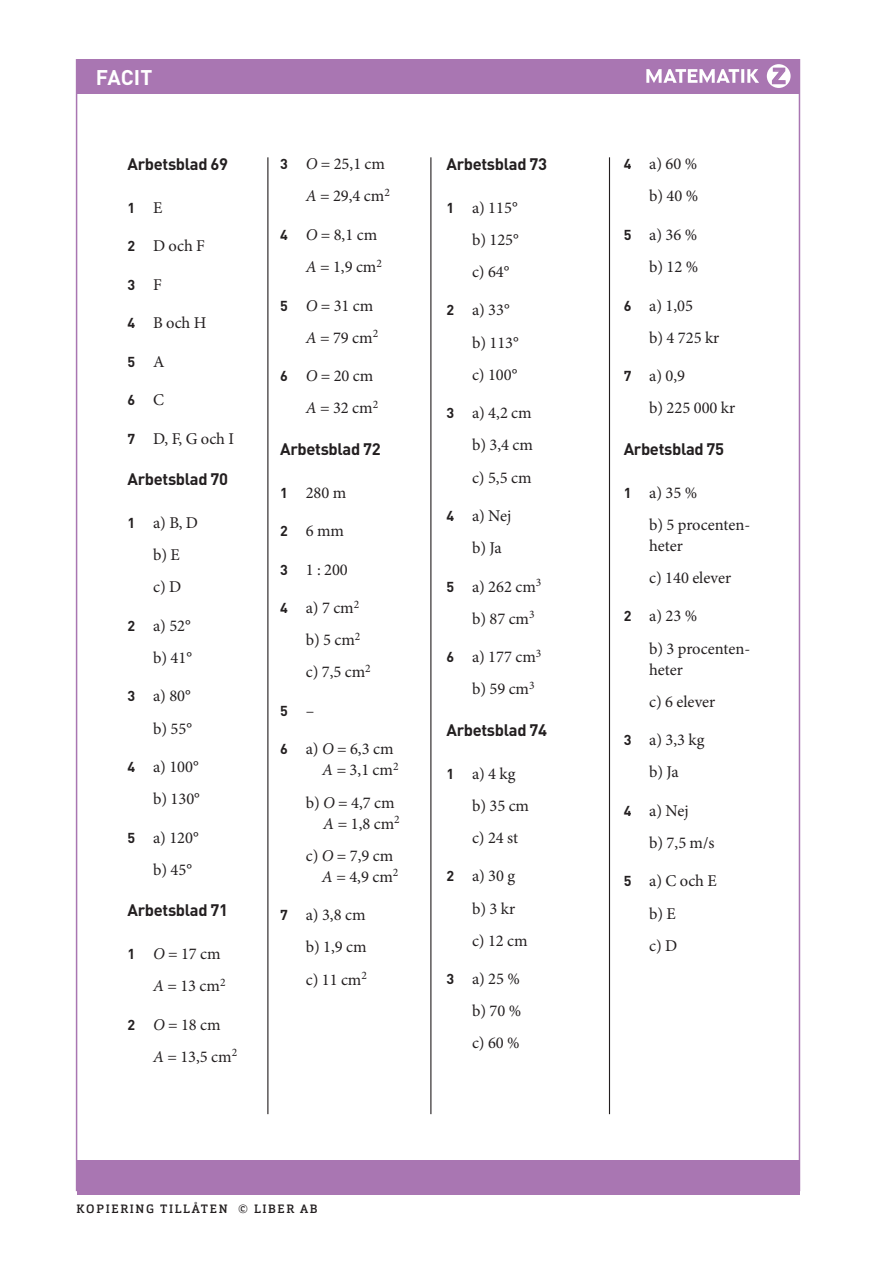
<style>
.page{position:relative;width:893px;height:1263px;background:#fff}
.page>*{position:absolute;margin:0;border:0;box-sizing:border-box;transform-origin:0 0}
.t1{font:700 21px "DIN Pro";letter-spacing:.005em;color:#fff}
.t2{font:700 21px "Arial";color:#a976b2}
.t3{font:16.5px/32.1px "Minion Pro";color:#231f20}
.t4{font:700 16.5px "DIN Pro";letter-spacing:-.02em;color:#231f20}
.t5{font:700 14.25px "DIN Pro";color:#231f20}
.t6{font:500 12px "Orgon Slab";letter-spacing:.14em;color:#231f20}
.s1{font-family:"Minion Pro";font-weight:400;font-size:16.5px}
.s2{font-family:"DIN Pro";font-weight:700;font-size:14.25px}
.s3{font-style:italic}
</style>
<div class="page">
<div style="left:77px;top:59px;width:722px;height:34px;background:#a976b2"></div>
<div style="left:77px;top:1160px;width:722px;height:34px;background:#a976b2"></div>
<div style="left:767px;top:64px;width:24px;height:24px;background:#fff;border-radius:50%"></div>
<svg style="left:646px;top:69px;width:113px;height:14px"></svg>
<svg style="left:772px;top:67px;width:14px;height:18px"></svg>
<hr style="left:267px;top:157px;width:1px;height:957px;background:#231f20">
<hr style="left:430px;top:157px;width:1px;height:957px;background:#231f20">
<hr style="left:609px;top:157px;width:1px;height:957px;background:#231f20">
<p class="t1" style="left:96px;top:63px;width:58px">FACIT</p>
<p class="t2" style="left:772px;top:61px;width:14px">Z</p>
<p class="t4" style="left:128px;top:153px;width:102px">Arbetsblad 69</p>
<p class="t5" style="left:128px;top:198px;width:36px">1 <span class="s1">E</span></p>
<p class="t3" style="left:128px;top:230px;width:79px"><span class="s2">2</span> D och F</p>
<p class="t5" style="left:128px;top:275px;width:36px">3 <span class="s1">F</span></p>
<p class="t3" style="left:128px;top:307px;width:80px"><span class="s2">4</span> B och H</p>
<p class="t5" style="left:128px;top:352px;width:38px">5 <span class="s1">A</span></p>
<p class="t5" style="left:128px;top:390px;width:38px">6 <span class="s1">C</span></p>
<p class="t3" style="left:128px;top:422px;width:108px"><span class="s2">7</span> D, F, G och I</p>
<p class="t4" style="left:128px;top:468px;width:102px">Arbetsblad 70</p>
<p class="t3" style="left:128px;top:507px;width:72px;text-align:center"><span class="s2">1</span> a) B, D b) E<br>c) D</p>
<p class="t3" style="left:128px;top:609px;width:66px;text-align:right"><span class="s2">2</span> a) 52° b) 41°</p>
<p class="t3" style="left:128px;top:680px;width:66px;text-align:right"><span class="s2">3</span> a) 80° b) 55°</p>
<p class="t3" style="left:128px;top:751px;width:74px;text-align:right"><span class="s2">4</span> a) 100° b) 130°</p>
<p class="t3" style="left:153px;top:821px;width:47px;text-indent:-26px"><span class="s2">5</span> a) 120° b) 45°</p>
<p class="t4" style="left:128px;top:899px;width:102px">Arbetsblad 71</p>
<p class="t3" style="left:128px;top:938px;width:100px;text-align:right"><span class="s2">1</span> <span class="s3">O</span> = 17 cm<br><span class="s3">A</span> = 13 cm<sup>2</sup></p>
<p class="t3" style="left:153px;top:1008px;width:86px;text-indent:-26px"><span class="s2">2</span> <span class="s3">O</span> = 18 cm<br><span class="s3">A</span> = 13,5 cm<sup>2</sup></p>
<p class="t3" style="left:280px;top:148px;width:111px;text-align:right"><span class="s2">3</span> <span class="s3">O</span> = 25,1 cm<br><span class="s3">A</span> = 29,4 cm<sup>2</sup></p>
<p class="t3" style="left:280px;top:219px;width:103px;text-align:right"><span class="s2">4</span> <span class="s3">O</span> = 8,1 cm<br><span class="s3">A</span> = 1,9 cm<sup>2</sup></p>
<p class="t3" style="left:280px;top:289px;width:100px;text-align:right"><span class="s2">5</span> <span class="s3">O</span> = 31 cm<br><span class="s3">A</span> = 79 cm<sup>2</sup></p>
<p class="t3" style="left:280px;top:360px;width:100px;text-align:right"><span class="s2">6</span> <span class="s3">O</span> = 20 cm<br><span class="s3">A</span> = 32 cm<sup>2</sup></p>
<p class="t4" style="left:280px;top:438px;width:102px">Arbetsblad 72</p>
<p class="t3" style="left:280px;top:476px;width:68px"><span class="s2">1</span> 280 m</p>
<p class="t3" style="left:280px;top:515px;width:65px"><span class="s2">2</span> 6 mm</p>
<p class="t3" style="left:280px;top:553px;width:69px"><span class="s2">3</span> 1 : 200</p>
<p class="t3" style="left:306px;top:592px;width:67px;text-indent:-26px"><span class="s2">4</span> a) 7 cm<sup>2 </sup>b) 5 cm<sup>2 </sup>c) 7,5 cm<sup>2</sup></p>
<p class="t5" style="left:280px;top:701px;width:36px">5 <span class="s1">–</span></p>
<p class="t3" style="left:322px;top:739px;width:78px;line-height:21px;text-indent:-42px"><span class="s2">6</span> a) <span class="s3">O</span> = 6,3 cm<br><span class="s3">A =</span> 3,1 cm<sup>2</sup></p>
<p class="t3" style="left:323px;top:792px;width:78px;line-height:21px;text-indent:-17px">b) <span class="s3">O</span> = 4,7 cm<br><span class="s3">A =</span> 1,8 cm<sup>2</sup></p>
<p class="t3" style="left:322px;top:845px;width:78px;line-height:21px;text-indent:-16px">c) <span class="s3">O</span> = 7,9 cm<br><span class="s3">A =</span> 4,9 cm<sup>2</sup></p>
<p class="t3" style="left:306px;top:899px;width:63px;text-align:justify;text-indent:-26px"><span class="s2">7</span> a) 3,8 cm b) 1,9 cm c) 11 cm<sup>2</sup></p>
<p class="t4" style="left:446px;top:153px;width:102px">Arbetsblad 73</p>
<p class="t3" style="left:472px;top:191px;width:48px;text-align:justify;text-indent:-26px"><span class="s2">1</span> a) 115° b) 125° c) 64°</p>
<p class="t3" style="left:472px;top:294px;width:48px;text-indent:-26px"><span class="s2">2</span> a) 33° b) 113° c) 100°</p>
<p class="t3" style="left:472px;top:397px;width:62px;text-align:justify;text-indent:-26px"><span class="s2">3</span> a) 4,2 cm b) 3,4 cm c) 5,5 cm</p>
<p class="t3" style="left:472px;top:500px;width:41px;text-indent:-26px"><span class="s2">4</span> a) Nej b) Ja</p>
<p class="t3" style="left:472px;top:570px;width:71px;text-indent:-26px"><span class="s2">5</span> a) 262 cm<sup>3 </sup>b) 87 cm<sup>3</sup></p>
<p class="t3" style="left:472px;top:641px;width:71px;text-indent:-26px"><span class="s2">6</span> a) 177 cm<sup>3 </sup>b) 59 cm<sup>3</sup></p>
<p class="t4" style="left:446px;top:719px;width:102px">Arbetsblad 74</p>
<p class="t3" style="left:472px;top:757px;width:59px;text-indent:-26px"><span class="s2">1</span> a) 4 kg b) 35 cm c) 24 st</p>
<p class="t3" style="left:472px;top:860px;width:57px;text-indent:-26px"><span class="s2">2</span> a) 30 g b) 3 kr c) 12 cm</p>
<p class="t3" style="left:472px;top:963px;width:51px;text-align:justify;text-indent:-26px"><span class="s2">3</span> a) 25 % b) 70 % c) 60 %</p>
<p class="t6" style="left:77px;top:1201px;width:243px">KOPIERING TILLÅTEN © LIBER AB</p>
<p class="t3" style="left:624px;top:148px;width:76px;text-align:right"><span class="s2">4</span> a) 60 % b) 40 %</p>
<p class="t3" style="left:624px;top:219px;width:76px;text-align:right"><span class="s2">5</span> a) 36 % b) 12 %</p>
<p class="t3" style="left:649px;top:289px;width:72px;text-indent:-26px"><span class="s2">6</span> a) 1,05<br>b) 4 725 kr</p>
<p class="t3" style="left:649px;top:360px;width:88px;text-indent:-26px"><span class="s2">7</span> a) 0,9<br>b) 225 000 kr</p>
<p class="t4" style="left:624px;top:438px;width:102px">Arbetsblad 75</p>
<p class="t3" style="left:649px;top:476px;width:103px;text-indent:-26px"><span class="s2">1</span> a) 35 %<br>b) 5 procenten-</p>
<p class="t3" style="left:649px;top:529px;width:84px">heter<br>c) 140 elever</p>
<p class="t3" style="left:649px;top:600px;width:103px;text-indent:-26px"><span class="s2">2</span> a) 23 %<br>b) 3 procenten-</p>
<p class="t3" style="left:649px;top:653px;width:68px">heter<br>c) 6 elever</p>
<p class="t3" style="left:624px;top:724px;width:82px;text-align:center"><span class="s2">3</span> a) 3,3 kg b) Ja</p>
<p class="t3" style="left:649px;top:794px;width:67px;text-indent:-26px"><span class="s2">4</span> a) Nej<br>b) 7,5 m/s</p>
<p class="t3" style="left:649px;top:865px;width:69px;text-indent:-26px"><span class="s2">5</span> a) C och E b) E<br>c) D</p>
</div>
